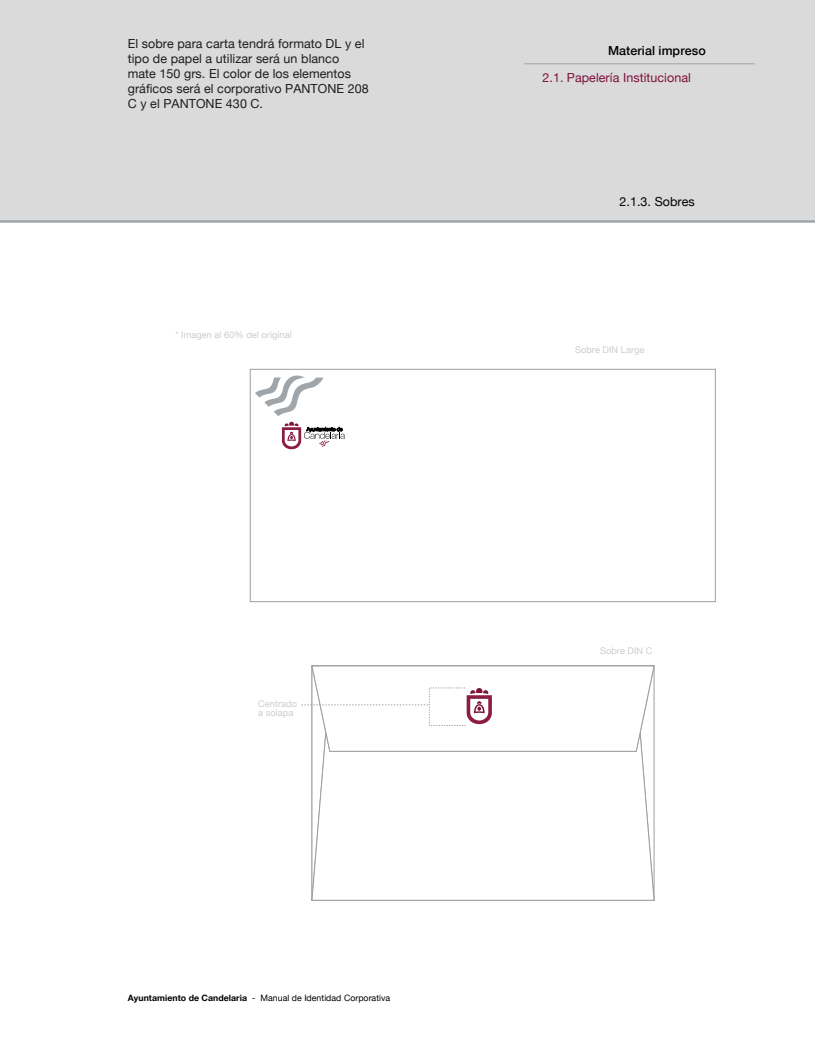
<style>
.page{position:relative;width:815px;height:1053px;background:#fff}
.page>*{position:absolute;margin:0;border:0;box-sizing:border-box;transform-origin:0 0}
.t1{font:12.5px/15px "Helvetica Neue";letter-spacing:.005em;color:#1d1d1b}
.t2{font:12.5px "Helvetica Neue";letter-spacing:.005em;color:#7e123d}
.t3{font:500 12.5px "Helvetica Neue";letter-spacing:.005em;color:#000101}
.t4{font:12.5px "Helvetica Neue";letter-spacing:.005em;color:#000101}
.t5{font:9.25px/9px "Helvetica Neue";letter-spacing:.005em;color:#cdcccc}
.t6{font:8.75px "Helvetica Neue";letter-spacing:.005em;color:#000101}
.s1{font-weight:700}
</style>
<div class="page">
<div style="left:0;top:0;width:815px;height:221px;background:#dadada"></div>
<hr style="left:524px;top:63px;width:231px;height:1px;background:#a0a5a9">
<svg style="left:312px;top:751px;width:342px;height:149px"></svg>
<div style="left:250px;top:369px;width:465px;height:232px;border:1px solid #9c9e9f"></div>
<svg style="left:255px;top:375px;width:68px;height:41px"></svg>
<svg style="left:282px;top:422px;width:63px;height:27px"></svg>
<svg style="left:301px;top:665px;width:353px;height:86px"></svg>
<hr style="left:0;top:220px;width:815px;height:3px;background:#a0a5a9">
<p class="t1" style="left:128px;top:36px;width:242px">El sobre para carta tendrá formato DL y el tipo de papel a utilizar será un blanco mate 150 grs. El color de los elementos gráficos será el corporativo PANTONE 208<br>C y el PANTONE 430 C.</p>
<p class="t3" style="left:608px;top:43px;width:99px">Material impreso</p>
<p class="t2" style="left:543px;top:70px;width:150px">2.1. Papelería Institucional</p>
<p class="t5" style="left:175px;top:330px;width:118px">* Imagen al 60% del original</p>
<p class="t5" style="left:258px;top:699px;width:40px">Centrado a solapa</p>
<p class="t6" style="left:128px;top:992px;width:264px"><span class="s1">Ayuntamiento de Candelaria</span> - Manual de Identidad Corporativa</p>
<p class="t4" style="left:619px;top:194px;width:77px">2.1.3. Sobres</p>
<p class="t5" style="left:575px;top:345px;width:71px">Sobre DIN Large</p>
<p class="t5" style="left:600px;top:646px;width:54px">Sobre DIN C</p>
</div>
